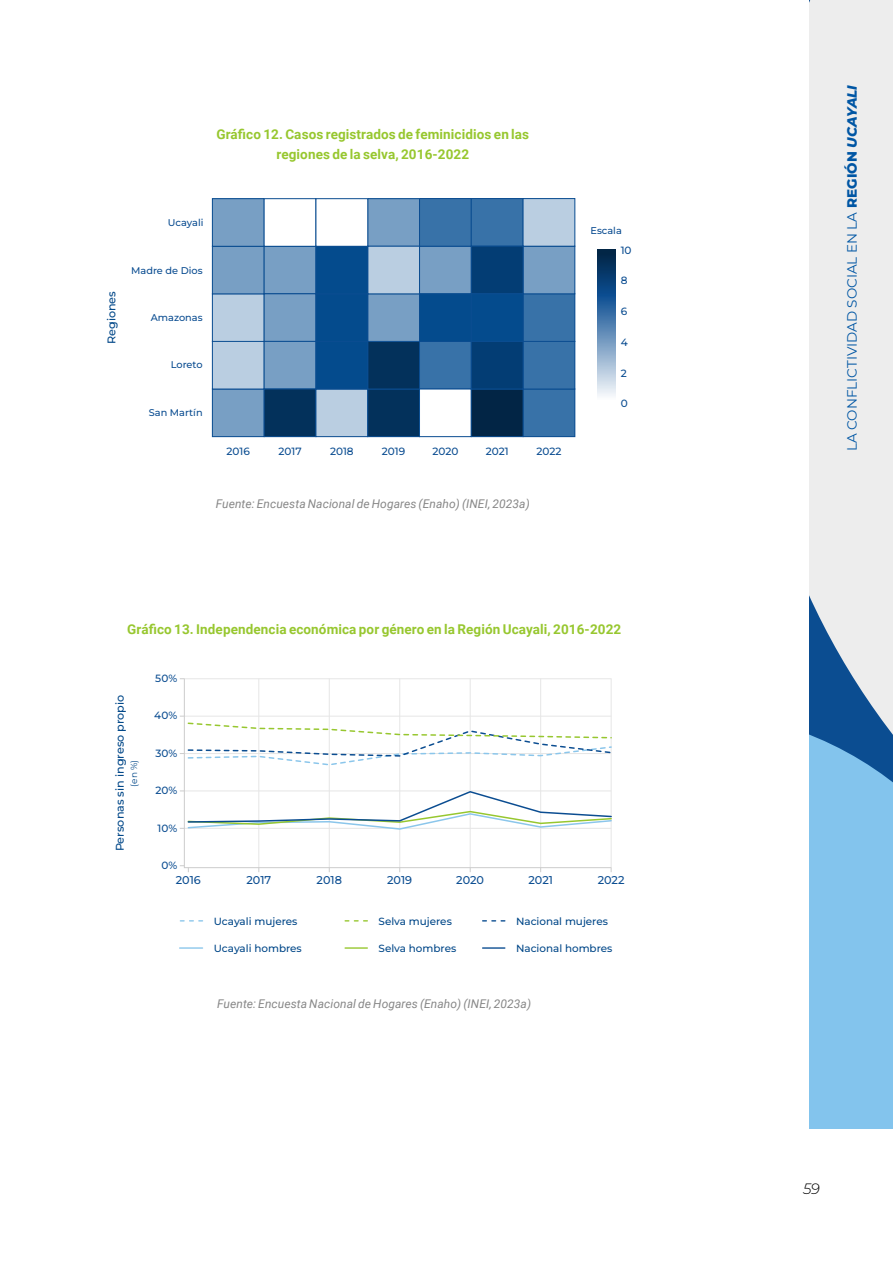
<style>
.page{position:relative;width:893px;height:1263px;background:#fff}
.page>*{position:absolute;margin:0;border:0;box-sizing:border-box;transform-origin:0 0}
.t1{font:italic 100 15px "Montserrat";color:#000}
.t2{font:700 13.5px/19.5px "Roboto";letter-spacing:.01em;color:#97c72f;text-align:center}
.t3{font:13.5px "Montserrat";color:#0056a4}
.t4{font:italic 12px "Roboto";letter-spacing:.005em;color:#878787}
.t5{font:100 11.25px "Montserrat";color:#0b4d91}
.t6{font:100 11.1px "Montserrat";color:#004788}
.t7{font:100 10.5px "Montserrat";color:#0b4d91}
.t8{font:100 10.35px "Montserrat";color:#004788}
.t9{font:100 9.75px "Montserrat";color:#0b4d91}
.t10{font:100 9px "Montserrat";color:#004788}
.s1{font-weight:100}
.s2{font-weight:100;font-style:italic}
</style>
<div class="page">
<div style="left:212px;top:389px;width:52px;height:48px;background:#789fc4"></div>
<div style="left:212px;top:389px;width:52px;height:48px;border:1px solid #0b4d91"></div>
<div style="left:212px;top:341px;width:52px;height:48px;background:#bacee1"></div>
<div style="left:212px;top:294px;width:52px;height:47px;background:#bacee1"></div>
<div style="left:212px;top:294px;width:52px;height:48px;border:1px solid #0b4d91"></div>
<div style="left:212px;top:246px;width:52px;height:48px;background:#789fc4"></div>
<div style="left:212px;top:246px;width:52px;height:48px;border:1px solid #0b4d91"></div>
<div style="left:264px;top:246px;width:52px;height:48px;background:#789fc4"></div>
<div style="left:264px;top:246px;width:52px;height:48px;border:1px solid #0b4d91"></div>
<div style="left:264px;top:294px;width:52px;height:47px;background:#789fc4"></div>
<div style="left:264px;top:294px;width:52px;height:48px;border:1px solid #0b4d91"></div>
<div style="left:264px;top:341px;width:52px;height:48px;background:#789fc4"></div>
<div style="left:264px;top:341px;width:52px;height:48px;border:1px solid #0b4d91"></div>
<div style="left:264px;top:389px;width:52px;height:48px;background:#03315b"></div>
<div style="left:264px;top:389px;width:52px;height:48px;border:1px solid #0b4d91"></div>
<div style="left:316px;top:389px;width:52px;height:48px;background:#bacee1"></div>
<div style="left:316px;top:389px;width:52px;height:48px;border:1px solid #0b4d91"></div>
<div style="left:368px;top:389px;width:51px;height:48px;background:#03315b"></div>
<div style="left:368px;top:389px;width:52px;height:48px;border:1px solid #0b4d91"></div>
<div style="left:368px;top:341px;width:51px;height:48px;background:#03315b"></div>
<div style="left:368px;top:341px;width:52px;height:48px;border:1px solid #0b4d91"></div>
<div style="left:368px;top:294px;width:51px;height:47px;background:#789fc4"></div>
<div style="left:368px;top:294px;width:52px;height:48px;border:1px solid #0b4d91"></div>
<div style="left:419px;top:246px;width:52px;height:48px;background:#789fc4"></div>
<div style="left:419px;top:246px;width:52px;height:48px;border:1px solid #0b4d91"></div>
<div style="left:419px;top:199px;width:52px;height:47px;background:#3872a8"></div>
<div style="left:419px;top:198px;width:52px;height:48px;border:1px solid #0b4d91"></div>
<div style="left:471px;top:199px;width:52px;height:47px;background:#3872a8"></div>
<div style="left:471px;top:198px;width:52px;height:48px;border:1px solid #0b4d91"></div>
<div style="left:368px;top:199px;width:51px;height:47px;background:#789fc4"></div>
<div style="left:368px;top:198px;width:52px;height:48px;border:1px solid #0b4d91"></div>
<div style="left:368px;top:246px;width:51px;height:48px;background:#bacee1"></div>
<div style="left:368px;top:246px;width:52px;height:48px;border:1px solid #0b4d91"></div>
<div style="left:316px;top:341px;width:52px;height:48px;background:#044b8d"></div>
<div style="left:419px;top:341px;width:52px;height:48px;background:#3872a8"></div>
<div style="left:419px;top:341px;width:52px;height:48px;border:1px solid #0b4d91"></div>
<div style="left:523px;top:389px;width:52px;height:48px;background:#3872a8"></div>
<div style="left:523px;top:389px;width:52px;height:48px;border:1px solid #0b4d91"></div>
<div style="left:523px;top:341px;width:52px;height:48px;background:#3872a8"></div>
<div style="left:523px;top:341px;width:52px;height:48px;border:1px solid #0b4d91"></div>
<div style="left:523px;top:294px;width:52px;height:47px;background:#3872a8"></div>
<div style="left:523px;top:294px;width:52px;height:48px;border:1px solid #0b4d91"></div>
<div style="left:523px;top:246px;width:52px;height:48px;background:#789fc4"></div>
<div style="left:523px;top:246px;width:52px;height:48px;border:1px solid #0b4d91"></div>
<div style="left:523px;top:199px;width:52px;height:47px;background:#bacee1"></div>
<div style="left:419px;top:294px;width:52px;height:47px;background:#044b8d"></div>
<div style="left:419px;top:294px;width:52px;height:48px;border:1px solid #0b4d91"></div>
<div style="left:471px;top:246px;width:52px;height:48px;background:#033d74"></div>
<div style="left:471px;top:246px;width:52px;height:48px;border:1px solid #0b4d91"></div>
<div style="left:316px;top:294px;width:52px;height:47px;background:#044b8d"></div>
<div style="left:316px;top:246px;width:52px;height:48px;background:#044b8d"></div>
<div style="left:212px;top:199px;width:52px;height:47px;background:#789fc4"></div>
<div style="left:212px;top:198px;width:52px;height:48px;border:1px solid #0b4d91"></div>
<div style="left:264px;top:198px;width:52px;height:48px;border:1px solid #0b4d91"></div>
<div style="left:316px;top:198px;width:52px;height:48px;border:1px solid #0b4d91"></div>
<div style="left:419px;top:389px;width:52px;height:48px;border:1px solid #0b4d91"></div>
<div style="left:471px;top:389px;width:52px;height:48px;background:#022545"></div>
<div style="left:471px;top:389px;width:52px;height:48px;border:1px solid #0b4d91"></div>
<div style="left:471px;top:341px;width:52px;height:48px;background:#033d74"></div>
<div style="left:471px;top:341px;width:52px;height:48px;border:1px solid #0b4d91"></div>
<div style="left:471px;top:294px;width:52px;height:47px;background:#044b8d"></div>
<div style="left:471px;top:294px;width:52px;height:48px;border:1px solid #0b4d91"></div>
<svg style="left:597px;top:250px;width:19px;height:146px;background:#5a81a8"></svg>
<svg style="left:184px;top:678px;width:428px;height:190px"></svg>
<svg style="left:180px;top:865px;width:9px;height:7px"></svg>
<svg style="left:179px;top:920px;width:24px;height:1px"></svg>
<svg style="left:344px;top:920px;width:23px;height:1px"></svg>
<svg style="left:482px;top:920px;width:23px;height:1px"></svg>
<hr style="left:180px;top:947px;width:23px;height:2px;background:#8bc6eb">
<hr style="left:345px;top:947px;width:22px;height:2px;background:#97c72f">
<hr style="left:483px;top:947px;width:22px;height:2px;background:#0b4d91">
<svg style="left:180px;top:716px;width:432px;height:50px"></svg>
<svg style="left:180px;top:790px;width:432px;height:40px"></svg>
<div style="left:809px;top:1014px;width:84px;height:114px;background:#83c4ed"></div>
<svg style="left:809px;top:0;width:84px;height:1014px;background:#bbd3e4"></svg>
<p class="t2" style="left:216px;top:124px;width:314px">Gráfico 12. Casos registrados de feminicidios en las regiones de la selva, 2016-2022</p>
<p class="t9" style="left:168px;top:216px;width:37px">Ucayali</p>
<p class="t6" style="left:104px;top:344px;width:54px;rotate:-90deg">Regiones</p>
<p class="t9" style="left:131px;top:264px;width:73px">Madre de Dios</p>
<p class="t9" style="left:151px;top:311px;width:53px">Amazonas</p>
<p class="t9" style="left:171px;top:358px;width:33px">Loreto</p>
<p class="t9" style="left:149px;top:406px;width:55px">San Martín</p>
<p class="t7" style="left:227px;top:444px;width:25px">2016</p>
<p class="t7" style="left:278px;top:444px;width:25px">2017</p>
<p class="t7" style="left:330px;top:444px;width:25px">2018</p>
<p class="t7" style="left:382px;top:444px;width:25px">2019</p>
<p class="t7" style="left:432px;top:444px;width:28px">2020</p>
<p class="t7" style="left:486px;top:444px;width:24px">2021</p>
<p class="t7" style="left:536px;top:444px;width:27px">2022</p>
<p class="t4" style="left:216px;top:496px;width:316px">Fuente: Encuesta Nacional de Hogares (Enaho) (INEI, 2023a)</p>
<p class="t9" style="left:591px;top:224px;width:33px">Escala</p>
<p class="t7" style="left:621px;top:243px;width:12px">10</p>
<p class="t7" style="left:621px;top:274px;width:8px">8</p>
<p class="t7" style="left:621px;top:304px;width:8px">6</p>
<p class="t7" style="left:621px;top:335px;width:9px">4</p>
<p class="t7" style="left:621px;top:366px;width:8px">2</p>
<p class="t7" style="left:621px;top:397px;width:9px">0</p>
<p class="t2" style="left:127px;top:619px;width:496px">Gráfico 13. Independencia económica por género en la Región Ucayali, 2016-2022</p>
<p class="t7" style="left:155px;top:671px;width:23px">50%</p>
<p class="t6" style="left:112px;top:851px;width:158px;rotate:-90deg">Personas sin ingreso propio</p>
<p class="t10" style="left:128px;top:786px;width:28px;rotate:-90deg">(en %)</p>
<p class="t7" style="left:154px;top:709px;width:24px">40%</p>
<p class="t7" style="left:155px;top:746px;width:23px">30%</p>
<p class="t7" style="left:155px;top:783px;width:23px">20%</p>
<p class="t7" style="left:157px;top:821px;width:21px">10%</p>
<p class="t7" style="left:161px;top:858px;width:17px">0%</p>
<p class="t5" style="left:176px;top:872px;width:27px">2016</p>
<p class="t5" style="left:246px;top:872px;width:26px">2017</p>
<p class="t5" style="left:317px;top:872px;width:27px">2018</p>
<p class="t5" style="left:387px;top:872px;width:27px">2019</p>
<p class="t5" style="left:456px;top:872px;width:29px">2020</p>
<p class="t5" style="left:528px;top:872px;width:26px">2021</p>
<p class="t5" style="left:598px;top:872px;width:28px">2022</p>
<p class="t8" style="left:214px;top:914px;width:85px">Ucayali mujeres</p>
<p class="t8" style="left:214px;top:941px;width:90px">Ucayali hombres</p>
<p class="t8" style="left:379px;top:914px;width:75px">Selva mujeres</p>
<p class="t8" style="left:379px;top:941px;width:79px">Selva hombres</p>
<p class="t8" style="left:516px;top:914px;width:93px">Nacional mujeres</p>
<p class="t8" style="left:516px;top:941px;width:98px">Nacional hombres</p>
<p class="t4" style="left:217px;top:996px;width:316px">Fuente: Encuesta Nacional de Hogares (Enaho) (INEI, 2023a)</p>
<p class="t3" style="left:843px;top:451px;width:368px;rotate:-90deg">LA CONFLICTIVIDAD SOCIAL EN LA <span class="s1">REGIÓN</span> <span class="s2">UCAYALI</span></p>
<p class="t1" style="left:803px;top:1178px;width:18px">59</p>
</div>
